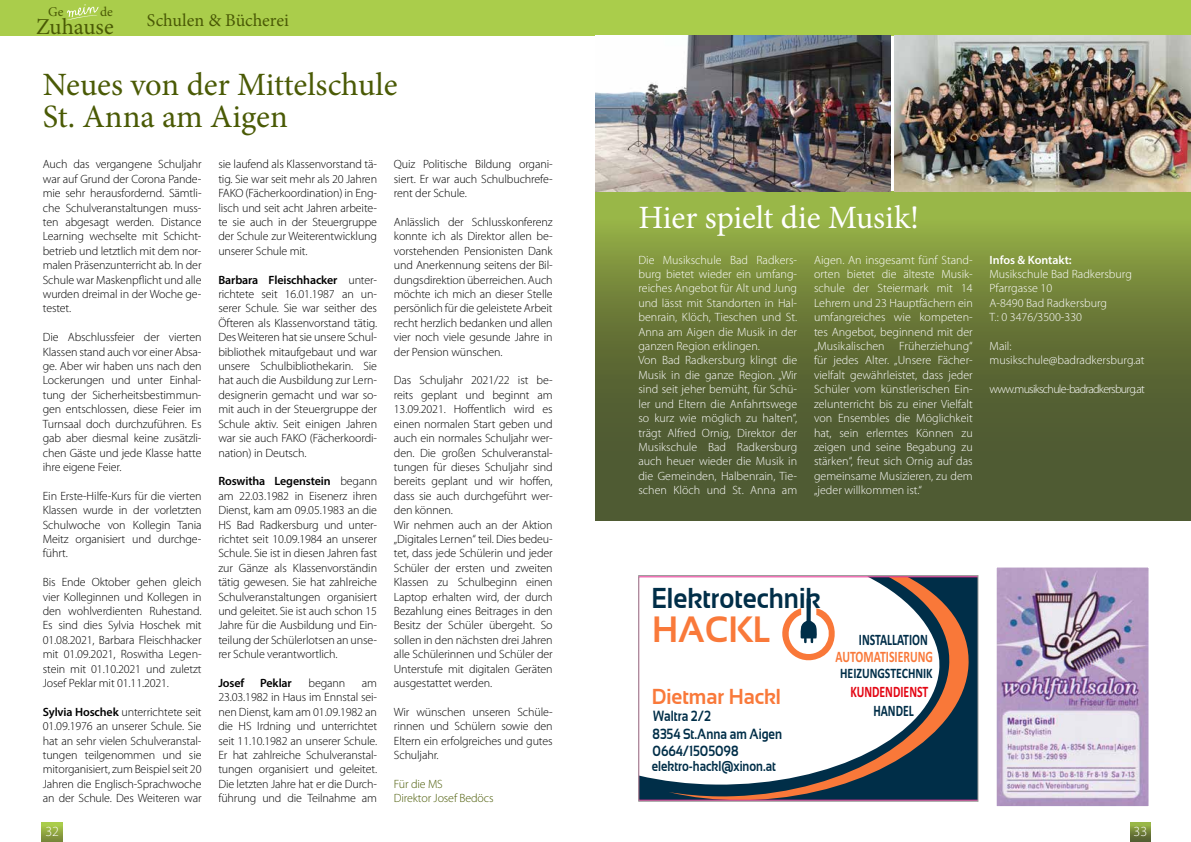
<style>
.page{position:relative;width:1191px;height:842px;background:#fff}
.page>*{position:absolute;margin:0;border:0;box-sizing:border-box;transform-origin:0 0}
.t1{font:700 36.6px "Sansation";color:#f9793a;scale:.95 1}
.t2{font:32.5px/32.5px "Minion Pro";letter-spacing:-.005em;color:#4a5a05}
.t3{font:32.5px "Minion Pro";color:#fff}
.t4{font:700 28.8px "Sansation";color:#002e48;scale:.89 1}
.t5{font:22.8px "Minion Pro";letter-spacing:-.005em;color:#4a5a05}
.t6{font:700 21.7px "Sansation";color:#f9793a;scale:.92 1}
.t7{font:18px "Minion Pro";color:#4a5a05}
.t8{font:700 16px "Calibri";color:#f9793a;scale:.73 1}
.t9{font:700 16px "Calibri";color:#002d48;scale:.73 1}
.t10{font:700 16px "Calibri";color:#e30613;scale:.73 1}
.t11{font:700 16px "Calibri";color:#002e48;scale:.73 1}
.t12{font:700 14.8px "Sansation";color:#002e48;scale:.81 1}
.t13{font:700 14.5px "Calibri";color:#002e48;scale:.81 1}
.t14{font:700 14.4px "Sansation";color:#002e48;scale:.81 1}
.t15{font:300 14px "Myriad Pro";color:#fff}
.t16{font:13.4px "Minion Pro";color:#4a5a05}
.t17{font:300 12px/14.4px "Myriad Pro";letter-spacing:-.01em;color:#000;text-align:justify}
.t18{font:300 12px/14.4px "Myriad Pro";color:#fff}
.t19{font:300 12px "Myriad Pro";letter-spacing:-.06em;color:#fff}
.t20{font:300 12px/14.4px "Myriad Pro";letter-spacing:-.01em;color:#4a5a05}
.t21{font:600 12px "Myriad Pro";color:#fff}
.t22{font:600 12px "Myriad Pro";letter-spacing:-.01em;color:#000}
.s1{font-weight:600}
</style>
<div class="page">
<div style="left:0;top:0;width:1191px;height:36px;background:#aacd4b"></div>
<div style="left:42px;top:822px;width:20px;height:20px;background:linear-gradient(to bottom,#b1d54d,#788539)"></div>
<div style="left:1130px;top:822px;width:20px;height:20px;background:linear-gradient(to bottom,#a0bd49,#4f582f)"></div>
<svg style="left:67px;top:4px;width:32px;height:16px"></svg>
<svg style="left:595px;top:191px;width:596px;height:329px;background:#687738"></svg>
<img style="left:595px;top:36px;width:296px;height:155px">
<img style="left:895px;top:36px;width:296px;height:155px">
<svg style="left:640px;top:577px;width:336px;height:222px"></svg>
<svg style="left:774px;top:598px;width:69px;height:65px"></svg>
<div style="left:638px;top:575px;width:340px;height:226px;border:1px solid #9d9d9c"></div>
<img style="left:998px;top:569px;width:149px;height:236px">
<div style="left:993px;top:564px;width:159px;height:246px;border:4px solid #fff"></div>
<p class="t16" style="left:48px;top:2px;width:17px">Ge</p>
<p class="t16" style="left:100px;top:2px;width:14px">de</p>
<h3 class="t5" style="left:36px;top:12px;width:79px">Zuhause</h3>
<h3 class="t7" style="left:147px;top:8px;width:143px">Schulen &amp; Bücherei</h3>
<h2 class="t2" style="left:43px;top:68px;width:356px">Neues von der Mittelschule<br>St. Anna am Aigen</h2>
<p class="t17" style="left:43px;top:157px;width:160px">Auch das vergangene Schuljahr war auf Grund der Corona Pande&shy;mie sehr herausfordernd. Sämtli&shy;che Schulveranstaltungen muss&shy;ten abgesagt werden. Distance Learning wechselte mit Schicht&shy;betrieb und letztlich mit dem nor&shy;malen Präsenzunterricht ab. In der Schule war Maskenpflicht und alle wurden dreimal in der Woche ge&shy;testet.</p>
<p class="t17" style="left:43px;top:330px;width:160px">Die Abschlussfeier der vierten Klassen stand auch vor einer Absa&shy;ge. Aber wir haben uns nach den Lockerungen und unter Einhal&shy;tung der Sicherheitsbestimmun&shy;gen entschlossen, diese Feier im Turnsaal doch durchzuführen. Es gab aber diesmal keine zusätzli&shy;chen Gäste und jede Klasse hatte ihre eigene Feier.</p>
<p class="t17" style="left:43px;top:489px;width:160px">Ein Erste-Hilfe-Kurs für die vierten Klassen wurde in der vorletzten Schulwoche von Kollegin Tania Meitz organisiert und durchge&shy;führt.</p>
<p class="t17" style="left:43px;top:575px;width:160px">Bis Ende Oktober gehen gleich vier Kolleginnen und Kollegen in den wohlverdienten Ruhestand.<br>Es sind dies Sylvia Hoschek mit 01.08.2021, Barbara Fleischhacker mit 01.09.2021, Roswitha Legen&shy;stein mit 01.10.2021 und zuletzt Josef Peklar mit 01.11.2021.</p>
<p class="t17" style="left:43px;top:705px;width:160px"><span class="s1">Sylvia Hoschek</span> unterrichtete seit 01.09.1976 an unserer Schule. Sie hat an sehr vielen Schulveranstal&shy;tungen teilgenommen und sie mitorganisiert, zum Beispiel seit 20<br>Jahren die Englisch-Sprachwoche an der Schule. Des Weiteren war</p>
<p class="t17" style="left:218px;top:157px;width:160px">sie laufend als Klassenvorstand tä&shy;tig. Sie war seit mehr als 20 Jahren FAKO (Fächerkoordination) in Eng&shy;lisch und seit acht Jahren arbeite&shy;te sie auch in der Steuergruppe der Schule zur Weiterentwicklung unserer Schule mit.</p>
<p class="t17" style="left:218px;top:273px;width:160px"><span class="s1">Barbara Fleischhacker</span> unter&shy;richtete seit 16.01.1987 an un&shy;serer Schule. Sie war seither des Öfteren als Klassenvorstand tätig.<br>Des Weiteren hat sie unsere Schul&shy;bibliothek mitaufgebaut und war unsere Schulbibliothekarin. Sie hat auch die Ausbildung zur Lern&shy;designerin gemacht und war so&shy;mit auch in der Steuergruppe der Schule aktiv. Seit einigen Jahren war sie auch FAKO (Fächerkoordi&shy;nation) in Deutsch.</p>
<p class="t17" style="left:218px;top:474px;width:160px"><span class="s1">Roswitha Legenstein</span> begann am 22.03.1982 in Eisenerz ihren Dienst, kam am 09.05.1983 an die HS Bad Radkersburg und unter&shy;richtet seit 10.09.1984 an unserer Schule. Sie ist in diesen Jahren fast zur Gänze als Klassenvorständin tätig gewesen. Sie hat zahlreiche Schulveranstaltungen organisiert und geleitet. Sie ist auch schon 15<br>Jahre für die Ausbildung und Ein&shy;teilung der Schülerlotsen an unse&shy;rer Schule verantwortlich.</p>
<p class="t22" style="left:218px;top:675px;width:28px">Josef</p>
<p class="t22" style="left:260px;top:675px;width:33px">Peklar</p>
<p class="t17" style="left:308px;top:676px;width:38px">begann</p>
<p class="t17" style="left:394px;top:157px;width:160px">Quiz Politische Bildung organi&shy;siert. Er war auch Schulbuchrefe&shy;rent der Schule.</p>
<p class="t17" style="left:394px;top:215px;width:160px">Anlässlich der Schlusskonferenz konnte ich als Direktor allen be&shy;vorstehenden Pensionisten Dank und Anerkennung seitens der Bil&shy;dungsdirektion überreichen. Auch möchte ich mich an dieser Stelle persönlich für die geleistete Arbeit recht herzlich bedanken und allen vier noch viele gesunde Jahre in der Pension wünschen.</p>
<p class="t17" style="left:394px;top:373px;width:160px;text-align:left">Das Schuljahr 2021/22 ist be&shy;reits geplant und beginnt am<br>13.09.2021. Hoffentlich wird es einen normalen Start geben und auch ein normales Schuljahr wer&shy;den. Die großen Schulveranstal&shy;tungen für dieses Schuljahr sind bereits geplant und wir hoffen, dass sie auch durchgeführt wer&shy;den können.<br>Wir nehmen auch an der Aktion „Digitales Lernen“ teil. Dies bedeu&shy;tet, dass jede Schülerin und jeder<br>Schüler der ersten und zweiten<br>Klassen zu Schulbeginn einen<br>Laptop erhalten wird, der durch<br>Bezahlung eines Beitrages in den<br>Besitz der Schüler übergeht. So sollen in den nächsten drei Jahren alle Schülerinnen und Schüler der<br>Unterstufe mit digitalen Geräten ausgestattet werden.</p>
<p class="t17" style="left:394px;top:705px;width:160px">Wir wünschen unseren Schüle&shy;rinnen und Schülern sowie den Eltern ein erfolgreiches und gutes Schuljahr.</p>
<p class="t20" style="left:394px;top:777px;width:101px">Für die MS<br>Direktor Josef Bedöcs</p>
<p class="t17" style="left:218px;top:676px;width:160px;text-indent:144px">am 23.03.1982 in Haus im Ennstal sei&shy;nen Dienst, kam am 01.09.1982 an die HS Irdning und unterrichtet seit 11.10.1982 an unserer Schule.<br>Er hat zahlreiche Schulveranstal&shy;tungen organisiert und geleitet.<br>Die letzten Jahre hat er die Durch&shy;führung und die Teilnahme am</p>
<h2 class="t3" style="left:638px;top:196px;width:282px">Hier spielt die Musik!</h2>
<p class="t18" style="left:638px;top:253px;width:160px">Die Musikschule Bad Radkers&shy;burg bietet wieder ein umfang&shy;reiches Angebot für Alt und Jung und lässt mit Standorten in Hal&shy;benrain, Klöch, Tieschen und St.<br>Anna am Aigen die Musik in der ganzen Region erklingen.<br>Von Bad Radkersburg klingt die<br>Musik in die ganze Region. „Wir sind seit jeher bemüht, für Schü&shy;ler und Eltern die Anfahrtswege so kurz wie möglich zu halten“, trägt Alfred Ornig, Direktor der<br>Musikschule Bad Radkersburg auch heuer wieder die Musik in die Gemeinden, Halbenrain, Tie&shy;schen Klöch und St. Anna am</p>
<p class="t18" style="left:814px;top:253px;width:160px;text-align:justify">Aigen. An insgesamt fünf Stand&shy;orten bietet die älteste Musik&shy;schule der Steiermark mit 14<br>Lehrern und 23 Hauptfächern ein umfangreiches wie kompeten&shy;tes Angebot, beginnend mit der „Musikalischen Früherziehung“ für jedes Alter. „Unsere Fächer&shy;vielfalt gewährleistet, dass jeder Schüler vom künstlerischen Ein&shy;zelunterricht bis zu einer Vielfalt von Ensembles die Möglichkeit hat, sein erlerntes Können zu zeigen und seine Begabung zu stärken“, freut sich Ornig auf das gemeinsame Musizieren, zu dem „jeder willkommen ist.“</p>
<p class="t21" style="left:989px;top:252px;width:84px">Infos &amp; Kontakt:</p>
<p class="t18" style="left:989px;top:267px;width:144px">Musikschule Bad Radkersburg<br>Pfarrgasse 10<br>A-8490 Bad Radkersburg<br>T.: 0 3476/3500-330</p>
<p class="t18" style="left:989px;top:339px;width:157px">Mail: musikschule@badradkersburg.at</p>
<p class="t19" style="left:989px;top:383px;width:157px">www.musikschule-badradkersburg.at</p>
<h3 class="t4" style="left:651px;top:582px;width:192px">Elektrotechnik</h3>
<h1 class="t1" style="left:652px;top:609px;width:127px">HACKL</h1>
<h3 class="t6" style="left:652px;top:685px;width:142px">Dietmar Hackl</h3>
<p class="t12" style="left:653px;top:708px;width:73px">Waltra 2/2</p>
<p class="t12" style="left:652px;top:742px;width:107px">0664/1505098</p>
<p class="t12" style="left:652px;top:725px;width:162px">8354 St.Anna am Aigen</p>
<p class="t14" style="left:652px;top:758px;width:155px">elektro-hackl@xinon.at</p>
<h3 class="t9" style="left:859px;top:628px;width:96px">INSTALLATION</h3>
<h3 class="t8" style="left:835px;top:645px;width:135px">AUTOMATISIERUNG</h3>
<p class="t13" style="left:840px;top:663px;width:116px">HEIZUNGSTECHNIK</p>
<h3 class="t10" style="left:850px;top:681px;width:108px">KUNDENDIENST</h3>
<h3 class="t11" style="left:873px;top:699px;width:57px">HANDEL</h3>
<p class="t15" style="left:45px;top:824px;width:15px">32</p>
<p class="t15" style="left:1133px;top:824px;width:15px">33</p>
</div>
